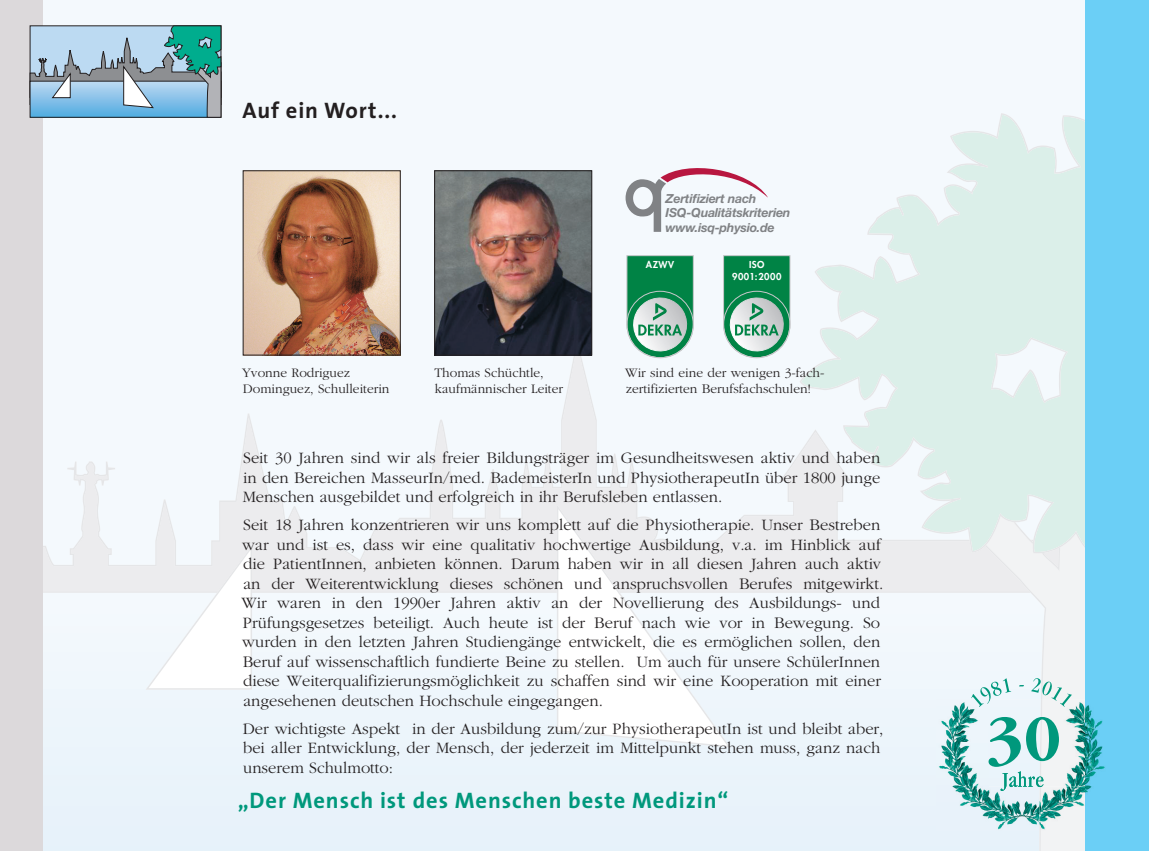
<style>
.page{position:relative;width:1149px;height:851px;background:#fff}
.page>*{position:absolute;margin:0;border:0;box-sizing:border-box;transform-origin:0 0}
.t1{font:700 22.5px "The Sans";letter-spacing:.04em;color:#00987c}
.t2{font:700 22.5px "The Sans";letter-spacing:.04em;color:#231f20}
.t3{font:300 16.5px/19.5px "Garamond";color:#231f20}
.t4{font:300 13.5px/16.2px "Garamond";color:#231f20}
.t5{font:italic 700 12.45px/14.1px "Helvetica Neue";letter-spacing:-.02em;color:#808285}
.t6{font:800 9.3px/11.2px "Futura";letter-spacing:.05em;color:#fff;text-align:center}
</style>
<div class="page">
<div style="left:43px;top:0;width:1041px;height:342px;background:#f4f9fd"></div>
<svg style="left:43px;top:342px;width:927px;height:249px;fill:#f4f9fd"></svg>
<div style="left:43px;top:591px;width:927px;height:259px;background:#ecf5fb"></div>
<svg style="left:145px;top:545px;width:107px;height:144px"></svg>
<svg style="left:556px;top:504px;width:174px;height:243px"></svg>
<svg style="left:799px;top:113px;width:285px;height:440px;fill:#dbefe9"></svg>
<div style="left:1084px;top:0;width:64px;height:850px;background:#6bcff6"></div>
<div style="left:0;top:0;width:43px;height:850px;background:#dcd9db"></div>
<svg style="left:29px;top:25px;width:192px;height:93px;background:#88b4c6"></svg>
<svg style="left:625px;top:255px;width:69px;height:103px;background:#5daa87"></svg>
<svg style="left:722px;top:255px;width:68px;height:103px;background:#5ba985"></svg>
<svg style="left:625px;top:159px;width:142px;height:73px"></svg>
<img style="left:245px;top:172px;width:153px;height:181px">
<img style="left:436px;top:172px;width:154px;height:181px">
<div style="left:434px;top:170px;width:158px;height:185px;border:1px solid #231f20"></div>
<img style="left:935px;top:699px;width:170px;height:130px">
<svg style="left:970px;top:516px;width:114px;height:334px"></svg>
<h1 class="t2" style="left:242px;top:91px;width:156px">Auf ein Wort...</h1>
<p class="t5" style="left:665px;top:192px;width:126px">Zertifiziert nach<br>ISQ-Qualitätskriterien www.isq-physio.de</p>
<p class="t6" style="left:645px;top:259px;width:30px">AZWV</p>
<p class="t6" style="left:732px;top:259px;width:51px">ISO<br>9001:2000</p>
<p class="t4" style="left:242px;top:365px;width:149px">Yvonne Rodriguez<br>Dominguez, Schulleiterin</p>
<p class="t4" style="left:625px;top:365px;width:200px">Wir sind eine der wenigen 3-fach&shy;zertifizierten Berufsfachschulen!</p>
<p class="t4" style="left:434px;top:365px;width:130px">Thomas Schüchtle, kaufmännischer Leiter</p>
<p class="t3" style="left:243px;top:448px;width:639px;text-align:justify">Seit 30 Jahren sind wir als freier Bildungsträger im Gesundheitswesen aktiv und haben in den Bereichen MasseurIn/med. BademeisterIn und PhysiotherapeutIn über 1800 junge Menschen ausgebildet und erfolgreich in ihr Berufsleben entlassen.</p>
<p class="t3" style="left:241px;top:515px;width:643px">Seit 18 Jahren konzentrieren wir uns komplett auf die Physiotherapie. Unser Bestreben war und ist es, dass wir eine qualitativ hochwertige Ausbildung, v.a. im Hinblick auf die PatientInnen, anbieten können. Darum haben wir in all diesen Jahren auch aktiv an der Weiterentwicklung dieses schönen und anspruchsvollen Berufes mitgewirkt.<br>Wir waren in den 1990er Jahren aktiv an der Novellierung des Ausbildungs- und Prüfungsgesetzes beteiligt. Auch heute ist der Beruf nach wie vor in Bewegung. So wurden in den letzten Jahren Studiengänge entwickelt, die es ermöglichen sollen, den Beruf auf wissenschaftlich fundierte Beine zu stellen. Um auch für unsere SchülerInnen diese Weiterqualifizierungsmöglichkeit zu schaffen sind wir eine Kooperation mit einer angesehenen deutschen Hochschule eingegangen.</p>
<p class="t3" style="left:243px;top:719px;width:642px">Der wichtigste Aspekt in der Ausbildung zum/zur PhysiotherapeutIn ist und bleibt aber, bei aller Entwicklung, der Mensch, der jederzeit im Mittelpunkt stehen muss, ganz nach unserem Schulmotto:</p>
<h1 class="t1" style="left:238px;top:781px;width:492px">„Der Mensch ist des Menschen beste Medizin“</h1>
</div>
